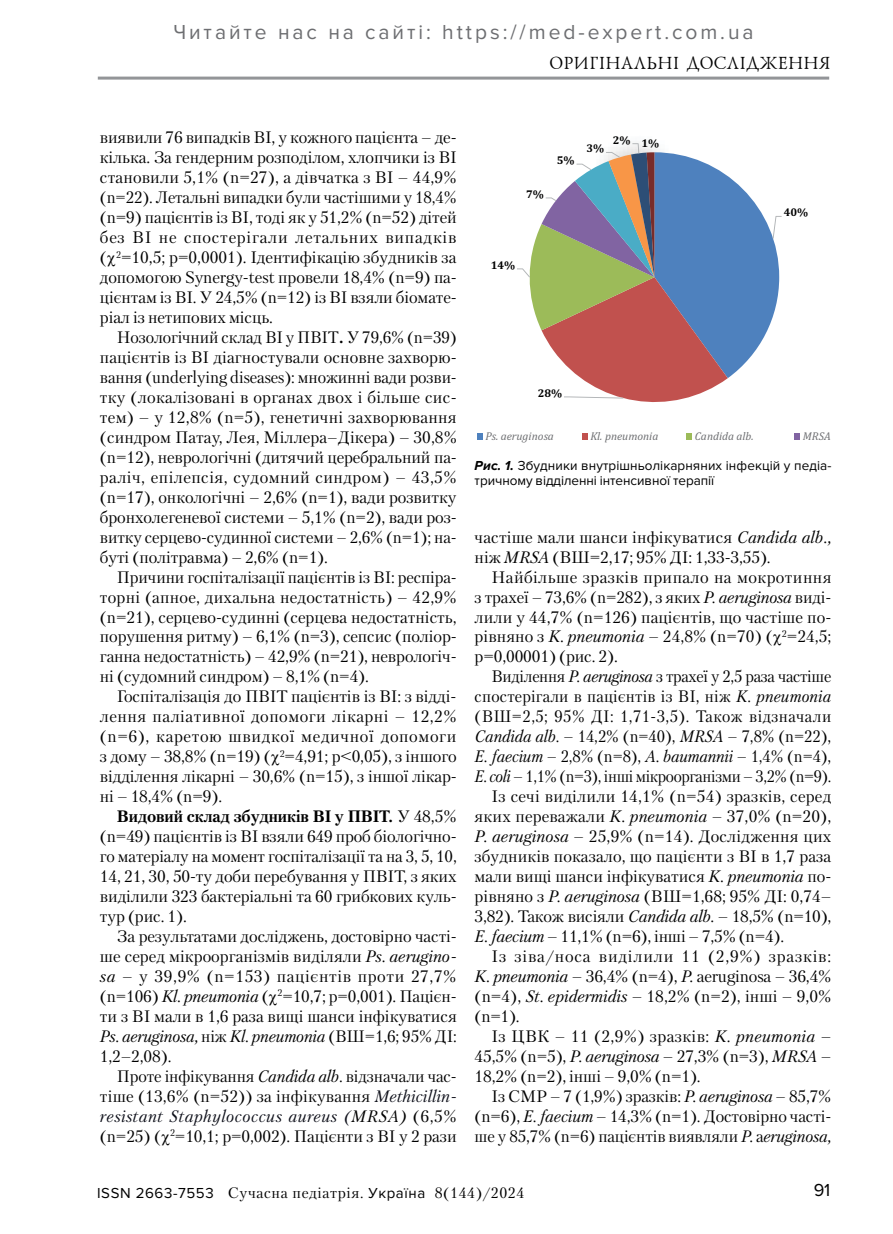
<style>
.page{position:relative;width:893px;height:1234px;background:#fff}
.page>*{position:absolute;margin:0;border:0;box-sizing:border-box;transform-origin:0 0}
.t1{font:21px "Proxima Nova";letter-spacing:.14em;color:#6d6e71}
.t2{font:18px "Lazurski Cyrillic";letter-spacing:.04em;color:#000}
.t3{font:18px "Proxima Nova";color:#000}
.t4{font:16.5px/20px "Petersburg";letter-spacing:-.005em;color:#000;text-align:justify}
.t5{font:16.5px "Petersburg";letter-spacing:-.005em;color:#000;scale:.96 1}
.t6{font:16.5px "Petersburg";letter-spacing:-.005em;color:#000;scale:.94 1}
.t7{font:16.5px "Petersburg";letter-spacing:.015em;color:#000;scale:.96 1}
.t8{font:16.5px "Petersburg";letter-spacing:.03em;color:#000;scale:.96 1}
.t9{font:16.5px "Petersburg";letter-spacing:.015em;color:#000}
.t10{font:16.5px "Petersburg";letter-spacing:.05em;color:#000}
.t11{font:16.5px "Petersburg";letter-spacing:.02em;color:#000}
.t12{font:15px "Petersburg";letter-spacing:.04em;color:#000}
.t13{font:13.5px/14.9px "Proxima Nova";letter-spacing:.005em;color:#000}
.t14{font:italic 11.4px "Cambria";color:#6f7073}
.t15{font:700 11.4px "Cambria";color:#000}
.s1{font-weight:700}
.s2{font-style:italic}
.s3{font-style:italic;color:#0e101a}
.s4{font-weight:700;font-style:italic}
.s5{font-family:"Proxima Nova"}
</style>
<div class="page">
<hr style="left:98px;top:77px;width:731px;height:3px;background:#939598">
<svg style="left:517px;top:143px;width:265px;height:259px"></svg>
<svg style="left:477px;top:433px;width:6px;height:6px"></svg>
<svg style="left:582px;top:433px;width:6px;height:6px"></svg>
<svg style="left:686px;top:433px;width:6px;height:6px"></svg>
<svg style="left:794px;top:433px;width:6px;height:6px"></svg>
<p class="t1" style="left:173px;top:20px;width:582px">Читайте нас на сайті: https://med-expert.com.ua</p>
<p class="t2" style="left:549px;top:54px;width:282px">ОРИГІНАЛЬНІ ДОСЛІДЖЕННЯ</p>
<p class="t4" style="left:100px;top:127px;width:358px">виявили 76 випадків ВІ, у кожного пацієнта – де&shy;кілька. За гендерним розподілом, хлопчики із ВІ становили 5,1% (n=27), а дівчатка з ВІ – 44,9% (n=22). Летальні випадки були частішими у 18,4% (n=9) пацієнтів із ВІ, тоді як у 51,2% (n=52) дітей без ВІ не спостерігали летальних випадків ( <sup>2</sup>=10,5; р=0,0001). Ідентифікацію збудників за допомогою Synergy-test провели 18,4% (n=9) па&shy;цієнтам із ВІ. У 24,5% (n=12) із ВІ взяли біомате&shy;ріал із нетипових місць.</p>
<p class="t4" style="left:100px;top:327px;width:358px;text-indent:17px">Нозологічний склад ВІ у ПВІТ<span class="s1">.</span> У 79,6% (n=39) пацієнтів із ВІ діагностували основне захворю&shy;вання (underlying diseases): множинні вади розви&shy;тку (локалізовані в органах двох і більше сис&shy;тем) – у 12,8% (n=5), генетичні захворювання (синдром Патау, Лея, Міллера–Дікера) – 30,8% (n=12), неврологічні (дитячий церебральний па&shy;раліч, епілепсія, судомний синдром) – 43,5% (n=17), онкологічні – 2,6% (n=1), вади розвитку бронхолегеневої системи – 5,1% (n=2), вади роз&shy;витку серцево-судинної системи – 2,6% (n=1); на&shy;буті (політравма) – 2,6% (n=1).</p>
<p class="t4" style="left:100px;top:566px;width:358px;text-indent:17px">Причини госпіталізації пацієнтів із ВІ: респіра&shy;торні (апное, дихальна недостатність) – 42,9% (n=21), серцево-судинні (серцева недостатність, порушення ритму) – 6,1% (n=3), сепсис (поліор&shy;ганна недостатність) – 42,9% (n=21), неврологіч&shy;ні (судомний синдром) – 8,1% (n=4).</p>
<p class="t4" style="left:100px;top:686px;width:358px;text-indent:17px">Госпіталізація до ПВІТ пацієнтів із ВІ: з відді&shy;лення паліативної допомоги лікарні – 12,2% (n=6), каретою швидкої медичної допомоги з дому – 38,8% (n=19) ( <sup>2</sup>=4,91; p&lt;0,05), з іншого відділення лікарні – 30,6% (n=15), з іншої лікар&shy;ні – 18,4% (n=9).</p>
<p class="t4" style="left:100px;top:806px;width:358px;text-indent:17px"><span class="s1">Видовий склад збудників ВІ у ПВІТ.</span> У 48,5% (n=49) пацієнтів із ВІ взяли 649 проб біологічно&shy;го матеріалу на момент госпіталізації та на 3, 5, 10, 14, 21, 30, 50-ту доби перебування у ПВІТ, з яких виділили 323 бактеріальні та 60 грибкових куль&shy;тур (рис. 1).</p>
<p class="t4" style="left:100px;top:925px;width:358px;text-indent:17px">За результатами досліджень, достовірно часті&shy;ше серед мікроорганізмів виділяли <span class="s2">Ps. аerugino&shy;sa</span> – у 39,9% (n=153) пацієнтів проти 27,7% (n=106) <span class="s2">Kl. pneumonia</span> ( <sup>2</sup>=10,7; p=0,001). Пацієн&shy;ти з ВІ мали в 1,6 раза вищі шанси інфікуватися <span class="s2">Ps. аeruginosa,</span> ніж <span class="s2">Kl. рneumonia</span> (ВШ=1,6; 95% ДІ:<br>1,2–2,08).</p>
<p class="t4" style="left:100px;top:1065px;width:358px;text-indent:17px">Проте інфікування <span class="s2">Candida alb</span>. відзначали час&shy;тіше (13,6% (n=52)) за інфікування <span class="s3">Methicillin&shy;resistant Staphylococcus aureus (</span><span class="s2">MRSA)</span> (6,5% (n=25) ( <sup>2</sup>=10,1; p=0,002). Пацієнти з ВІ у 2 рази</p>
<p class="t15" style="left:526px;top:186px;width:19px">7%</p>
<p class="t15" style="left:557px;top:152px;width:19px">5%</p>
<p class="t15" style="left:586px;top:140px;width:19px">3%</p>
<p class="t15" style="left:613px;top:133px;width:48px">2% 1%</p>
<p class="t15" style="left:491px;top:257px;width:26px">14%</p>
<p class="t15" style="left:538px;top:385px;width:26px">28%</p>
<p class="t15" style="left:784px;top:204px;width:26px">40%</p>
<p class="t14" style="left:485px;top:428px;width:70px">Ps. aeruginosa</p>
<p class="t14" style="left:590px;top:428px;width:69px">Kl. pneumonia</p>
<p class="t14" style="left:695px;top:428px;width:60px">Candida alb.</p>
<p class="t14" style="left:803px;top:428px;width:29px">MRSA</p>
<p class="t13" style="left:475px;top:458px;width:358px"><span class="s4">Рис. 1.</span> Збудники внутрішньолікарняних інфекцій у педіа&shy;тричному відділенні інтенсивної терапії</p>
<p class="t4" style="left:475px;top:526px;width:358px">частіше мали шанси інфікуватися <span class="s2">Candida alb., </span>ніж <span class="s2">MRSA</span> (ВШ=2,17; 95% ДІ: 1,33-3,55).</p>
<p class="t4" style="left:475px;top:566px;width:358px;text-indent:17px">Найбільше зразків припало на мокротиння з трахеї – 73,6% (n=282), з яких <span class="s2">P. aeruginosa</span> виді&shy;лили у 44,7% (n=126) пацієнтів, що частіше по&shy;рівняно з <span class="s2">K. рneumonia</span> – 24,8% (n=70) ( <sup>2</sup>=24,5; p=0,00001) (рис. 2).</p>
<p class="t5" style="left:492px;top:665px;width:355px">Виділення <span class="s2">P. aeruginosa</span> з трахеї у 2,5 раза частіше</p>
<p class="t7" style="left:475px;top:685px;width:373px">спостерігали в пацієнтів із ВІ, ніж <span class="s2">K. pneumonia</span></p>
<p class="t8" style="left:475px;top:705px;width:373px">(ВШ=2,5; 95% ДІ: 1,71-3,5). Також відзначали</p>
<p class="t5" style="left:475px;top:725px;width:373px"><span class="s2">Candida alb.</span> – 14,2% (n=40), <span class="s2">MRSA</span> – 7,8% (n=22),</p>
<p class="t5" style="left:475px;top:745px;width:373px"><span class="s2">E. faecium</span> – 2,8% (n=8), <span class="s2">A. baumannii</span> – 1,4% (n=4),</p>
<p class="t6" style="left:475px;top:765px;width:381px"><span class="s2">E. colі</span> – 1,1% (n=3), інші мікроорганізми – 3,2% (n=9).</p>
<p class="t9" style="left:492px;top:785px;width:341px">Із сечі виділили 14,1% (n=54) зразків, серед</p>
<p class="t4" style="left:475px;top:806px;width:358px">яких переважали <span class="s2">K. pneumonia</span> – 37,0% (n=20),</p>
<p class="t4" style="left:475px;top:826px;width:358px"><span class="s2">P. аeruginosa</span> – 25,9% (n=14). Дослідження цих</p>
<p class="t4" style="left:475px;top:846px;width:358px">збудників показало, що пацієнти з ВІ в 1,7 раза</p>
<p class="t4" style="left:475px;top:865px;width:358px">мали вищі шанси інфікуватися <span class="s2">K. pneumonia</span> по-</p>
<p class="t4" style="left:475px;top:885px;width:358px">рівняно з <span class="s2">P. аeruginosa</span> (ВШ=1,68; 95% ДІ: 0,74–</p>
<p class="t4" style="left:475px;top:905px;width:358px">3,82). Також висіяли <span class="s2">Candida alb.</span> – 18,5% (n=10),</p>
<p class="t4" style="left:475px;top:925px;width:311px"><span class="s2">E. faecium</span> – 11,1% (n=6), інші – 7,5% (n=4).</p>
<p class="t10" style="left:492px;top:944px;width:341px">Із зіва/носа виділили 11 (2,9%) зразків:</p>
<p class="t4" style="left:475px;top:965px;width:358px"><span class="s2">K. pneumonia</span> – 36,4% (n=4), <span class="s2">P.</span> аeruginosa – 36,4%</p>
<p class="t4" style="left:475px;top:985px;width:358px">(n=4), <span class="s2">St. epidermidis</span> – 18,2% (n=2), інші – 9,0%</p>
<p class="t4" style="left:475px;top:1005px;width:46px">(n=1).</p>
<p class="t11" style="left:492px;top:1024px;width:341px">Із ЦВК – 11 (2,9%) зразків: <span class="s2">K. pneumonia</span> –</p>
<p class="t4" style="left:475px;top:1045px;width:358px">45,5% (n=5), <span class="s2">P. аeruginosa</span> – 27,3% (n=3), <span class="s2">MRSA</span> –</p>
<p class="t4" style="left:475px;top:1065px;width:228px">18,2% (n=2), інші – 9,0% (n=1).</p>
<p class="t4" style="left:492px;top:1085px;width:341px">Із СМР – 7 (1,9%) зразків: <span class="s2">P. аeruginosa</span> – 85,7%</p>
<p class="t4" style="left:475px;top:1105px;width:358px">(n=6), <span class="s2">E. faecium</span> – 14,3% (n=1). Достовірно часті-</p>
<p class="t4" style="left:475px;top:1125px;width:358px">ше у 85,7% (n=6) пацієнтів виявляли <span class="s2">P.</span> а<span class="s2">eruginosa,</span></p>
<p class="t12" style="left:97px;top:1182px;width:429px"><span class="s5">ISSN 2663-7553</span> Сучасна педiатрiя. <span class="s5">Україна</span> 8(144)/2024</p>
<p class="t3" style="left:814px;top:1179px;width:18px">91</p>
</div>
